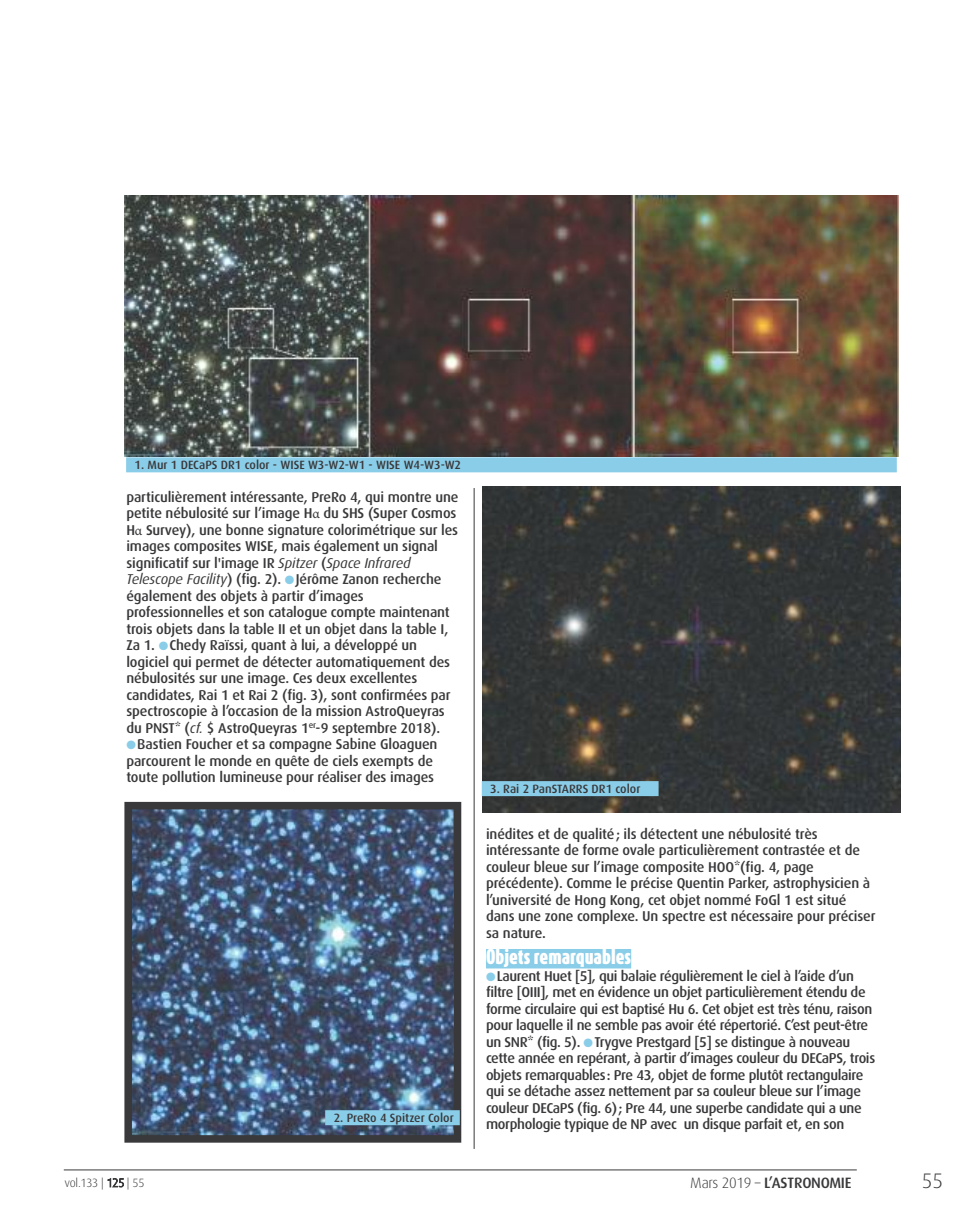
<style>
.page{position:relative;width:957px;height:1225px;background:#fff}
.page>*{position:absolute;margin:0;border:0;box-sizing:border-box;transform-origin:0 0}
.t1{font:300 21px "Dax";color:#39383a}
.t2{font:900 18px "Dax Compact";color:#fff}
.t3{font:500 15px "Dax";letter-spacing:-.025em;color:#39383a}
.t4{font:500 14.25px/16.5px "Dax";letter-spacing:-.01em;color:#39383a}
.t5{font:500 12px "Dax";color:#39383a}
.t6{font:300 12px "Dax";letter-spacing:-.025em;color:#39383a}
.s1{font-family:"Minion Pro";font-weight:400}
.s2{font-weight:400;font-style:italic}
.s3{color:#8acde8}
.s4{font-weight:300}
</style>
<div class="page">
<hr style="left:64px;top:1169px;width:793px;height:1px;background:#39383a">
<div style="left:486px;top:949px;width:145px;height:19px;background:#8acde8"></div>
<img style="left:124px;top:195px;width:774px;height:261px">
<img style="left:133px;top:811px;width:319px;height:322px">
<div style="left:124px;top:802px;width:337px;height:340px;border:8px solid #39383a"></div>
<div style="left:126px;top:457px;width:771px;height:15px;background:#8acde8"></div>
<div style="left:325px;top:1110px;width:135px;height:15px;background:#8acde8"></div>
<hr style="left:474px;top:488px;width:1px;height:661px;background:#39383a">
<img style="left:482px;top:486px;width:418px;height:326px">
<div style="left:482px;top:781px;width:176px;height:15px;background:#8acde8"></div>
<p class="t5" style="left:135px;top:460px;width:328px">1. Mur 1 DECaPS DR1 color - WISE W3-W2-W1 - WISE W4-W3-W2</p>
<p class="t4" style="left:126px;top:489px;width:334px">particulièrement intéressante, PreRo 4, qui montre une petite nébulosité sur l’image H<span class="s1">α</span> du SHS (Super Cosmos H<span class="s1">α</span> Survey), une bonne signature colorimétrique sur les images composites WISE, mais également un signal significatif sur l'image IR <span class="s2">Spitzer</span> (<span class="s2">Space Infrared Telescope Facility</span>) (fig. 2). <span class="s3">●</span>Jérôme Zanon recherche également des objets à partir d’images professionnelles et son catalogue compte maintenant trois objets dans la table II et un objet dans la table I, Za 1. <span class="s3">●</span>Chedy Raïssi, quant à lui, a développé un logiciel qui permet de détecter automatiquement des nébulosités sur une image. Ces deux excellentes candidates, Rai 1 et Rai 2 (fig. 3), sont confirmées par spectroscopie à l’occasion de la mission AstroQueyras du PNST* (<span class="s2">cf.</span> $ AstroQueyras 1<sup>er</sup>-9 septembre 2018).</p>
<p class="t4" style="left:126px;top:737px;width:313px"><span class="s3">●</span>Bastien Foucher et sa compagne Sabine Gloaguen parcourent le monde en quête de ciels exempts de toute pollution lumineuse pour réaliser des images</p>
<p class="t5" style="left:334px;top:1112px;width:122px">2. PreRo 4 Spitzer Color</p>
<p class="t5" style="left:490px;top:783px;width:152px">3. Rai 2 PanSTARRS DR1 color</p>
<p class="t4" style="left:486px;top:826px;width:391px">inédites et de qualité; ils détectent une nébulosité très intéressante de forme ovale particulièrement contrastée et de couleur bleue sur l’image composite HOO*(fig. 4, page précédente). Comme le précise Quentin Parker, astrophysicien à l’université de Hong Kong, cet objet nommé FoGl 1 est situé dans une zone complexe. Un spectre est nécessaire pour préciser sa nature.</p>
<p class="t2" style="left:486px;top:949px;width:147px">Objets remarquables</p>
<p class="t4" style="left:486px;top:968px;width:391px"><span class="s3">●</span>Laurent Huet [5], qui balaie régulièrement le ciel à l’aide d’un filtre [OIII], met en évidence un objet particulièrement étendu de forme circulaire qui est baptisé Hu 6. Cet objet est très ténu, raison pour laquelle il ne semble pas avoir été répertorié. C’est peut-être un SNR* (fig. 5). <span class="s3">●</span>Trygve Prestgard [5] se distingue à nouveau cette année en repérant, à partir d’images couleur du DECaPS, trois objets remarquables: Pre 43, objet de forme plutôt rectangulaire qui se détache assez nettement par sa couleur bleue sur l’image couleur DECaPS (fig. 6); Pre 44, une superbe candidate qui a une morphologie typique de NP avec un disque parfait et, en son</p>
<p class="t6" style="left:65px;top:1179px;width:81px">vol.133 | 125 | 55</p>
<p class="t3" style="left:690px;top:1176px;width:163px"><span class="s4">Mars 2019 –</span> L’ASTRONOMIE</p>
<h1 class="t1" style="left:922px;top:1173px;width:23px">55</h1>
</div>
